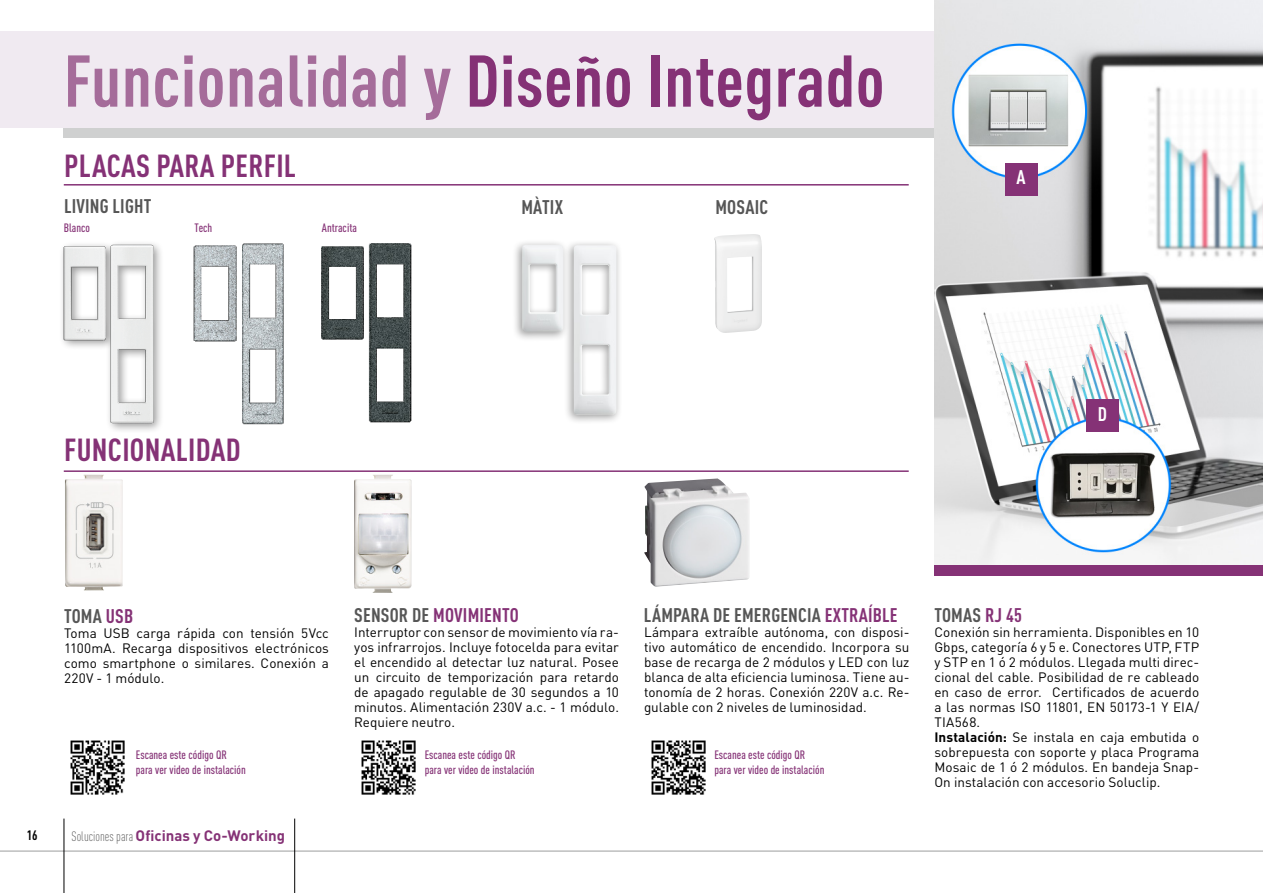
<style>
.page{position:relative;width:1263px;height:893px;background:#fff}
.page>*{position:absolute;margin:0;border:0;box-sizing:border-box;transform-origin:0 0}
.t1{font:700 condensed 72px "DIN Pro";letter-spacing:.01em;color:#853276}
.t2{font:700 condensed 31.5px "DIN Pro";letter-spacing:.01em;color:#853276}
.t3{font:700 condensed 19.5px "DIN Pro";letter-spacing:.01em;color:#565656}
.t4{font:700 condensed 19.5px "DIN Pro";letter-spacing:.01em;color:#853276}
.t5{font:700 condensed 19.5px "DIN Pro";color:#fff}
.t6{font:700 15px "DIN Pro";color:#853276}
.t7{font:13.5px/15px "DIN Pro";color:#000;text-align:justify}
.t8{font:700 condensed 13.5px "DIN Pro";color:#000}
.t9{font:500 condensed 12px/14.4px "DIN Pro";color:#853276}
.s1{color:#a56c9a}
.s2{color:#853276}
.s3{color:#565656}
.s4{font-weight:300;font-stretch:condensed;font-size:13.5px;color:#565656}
.s5{font-weight:700}
</style>
<div class="page">
<div style="left:58px;top:241px;width:59px;height:110px;background:#000;opacity:.4"></div>
<img style="left:58px;top:241px;width:43px;height:103px">
<div style="left:106px;top:240px;width:59px;height:193px;background:#fbfbfb"></div>
<img style="left:101px;top:241px;width:59px;height:189px">
<img style="left:242px;top:243px;width:42px;height:182px">
<img style="left:368px;top:243px;width:44px;height:180px">
<img style="left:193px;top:243px;width:51px;height:104px">
<img style="left:321px;top:246px;width:43px;height:94px">
<img style="left:354px;top:475px;width:57px;height:118px">
<img style="left:70px;top:740px;width:55px;height:55px">
<img style="left:361px;top:740px;width:55px;height:55px">
<img style="left:651px;top:740px;width:55px;height:55px">
<div style="left:64px;top:128px;width:1199px;height:10px;background:#cfd0d0"></div>
<div style="left:0;top:31px;width:934px;height:97px;background:#f0eaf1"></div>
<hr style="left:0;top:851px;width:1263px;height:1px;background:#9c9d9d">
<hr style="left:64px;top:819px;width:1px;height:74px;background:#000">
<hr style="left:294px;top:819px;width:1px;height:74px;background:#000">
<img style="left:934px;top:0;width:329px;height:566px">
<div style="left:934px;top:566px;width:329px;height:10px;background:#853276"></div>
<hr style="left:64px;top:184px;width:845px;height:2px;background:#853276">
<hr style="left:64px;top:470px;width:845px;height:2px;background:#853276">
<div style="left:512px;top:239px;width:57px;height:103px;background:#000;opacity:.4"></div>
<img style="left:522px;top:245px;width:41px;height:87px">
<div style="left:564px;top:240px;width:58px;height:185px;background:#000;opacity:.4"></div>
<img style="left:574px;top:245px;width:42px;height:170px">
<img style="left:714px;top:234px;width:39px;height:97px">
<img style="left:644px;top:478px;width:105px;height:109px">
<img style="left:65px;top:475px;width:58px;height:115px">
<div style="left:1005px;top:163px;width:32px;height:33px;background:#853276"></div>
<div style="left:1086px;top:399px;width:33px;height:33px;background:#853276"></div>
<h1 class="t1" style="left:64px;top:37px;width:822px"><span class="s1">Funcionalidad y</span> Diseño Integrado</h1>
<h2 class="t2" style="left:64px;top:147px;width:233px">PLACAS PARA PERFIL</h2>
<h3 class="t3" style="left:64px;top:194px;width:89px">LIVING LIGHT</h3>
<h3 class="t3" style="left:521px;top:195px;width:43px">MÀTIX</h3>
<h3 class="t3" style="left:715px;top:195px;width:54px">MOSAIC</h3>
<p class="t9" style="left:64px;top:221px;width:28px">Blanco</p>
<p class="t9" style="left:194px;top:221px;width:19px">Tech</p>
<p class="t9" style="left:322px;top:221px;width:37px">Antracita</p>
<h3 class="t5" style="left:1016px;top:165px;width:11px">A</h3>
<h2 class="t2" style="left:64px;top:430px;width:178px">FUNCIONALIDAD</h2>
<h3 class="t5" style="left:1098px;top:402px;width:11px">D</h3>
<h3 class="t3" style="left:64px;top:604px;width:71px">TOMA <span class="s2">USB</span></h3>
<p class="t7" style="left:64px;top:625px;width:266px">Toma USB carga rápida con tensión 5Vcc 1100mA. Recarga dispositivos electrónicos como smartphone o similares. Conexión a 220V - 1 módulo.</p>
<h3 class="t4" style="left:354px;top:603px;width:166px"><span class="s3">SENSOR DE</span> MOVIMIENTO</h3>
<p class="t7" style="left:354px;top:624px;width:266px">Interruptor con sensor de movimiento vía ra&shy;yos infrarrojos. Incluye fotocelda para evitar el encendido al detectar luz natural. Posee un circuito de temporización para retardo de apagado regulable de 30 segundos a 10 minutos. Alimentación 230V a.c. - 1 módulo.<br>Requiere neutro.</p>
<h3 class="t3" style="left:644px;top:603px;width:255px">LÁMPARA DE EMERGENCIA <span class="s2">EXTRAÍBLE</span></h3>
<p class="t7" style="left:644px;top:624px;width:267px">Lámpara extraíble autónoma, con disposi&shy;tivo automático de encendido. Incorpora su base de recarga de 2 módulos y LED con luz blanca de alta eficiencia luminosa. Tiene au&shy;tonomía de 2 horas. Conexión 220V a.c. Re&shy;gulable con 2 niveles de luminosidad.</p>
<p class="t9" style="left:136px;top:748px;width:111px">Escanea este código QR para ver video de instalación</p>
<p class="t9" style="left:425px;top:748px;width:111px">Escanea este código QR para ver video de instalación</p>
<p class="t9" style="left:714px;top:748px;width:111px">Escanea este código QR para ver video de instalación</p>
<p class="t8" style="left:27px;top:827px;width:12px">16</p>
<p class="t6" style="left:71px;top:825px;width:215px"><span class="s4">Soluciones para</span> Oficinas y Co-Working</p>
<h3 class="t3" style="left:934px;top:603px;width:89px">TOMAS <span class="s2">RJ 45</span></h3>
<p class="t7" style="left:934px;top:624px;width:266px;text-align:left">Conexión sin herramienta. Disponibles en 10<br>Gbps, categoría 6 y 5 e. Conectores UTP, FTP y STP en 1 ó 2 módulos. Llegada multi direc&shy;cional del cable. Posibilidad de re cableado en caso de error. Certificados de acuerdo a las normas ISO 11801, EN 50173-1 Y EIA/ TIA568.<br><span class="s5">Instalación:</span> Se instala en caja embutida o sobrepuesta con soporte y placa Programa Mosaic de 1 ó 2 módulos. En bandeja Snap-On instalación con accesorio Soluclip.</p>
</div>
